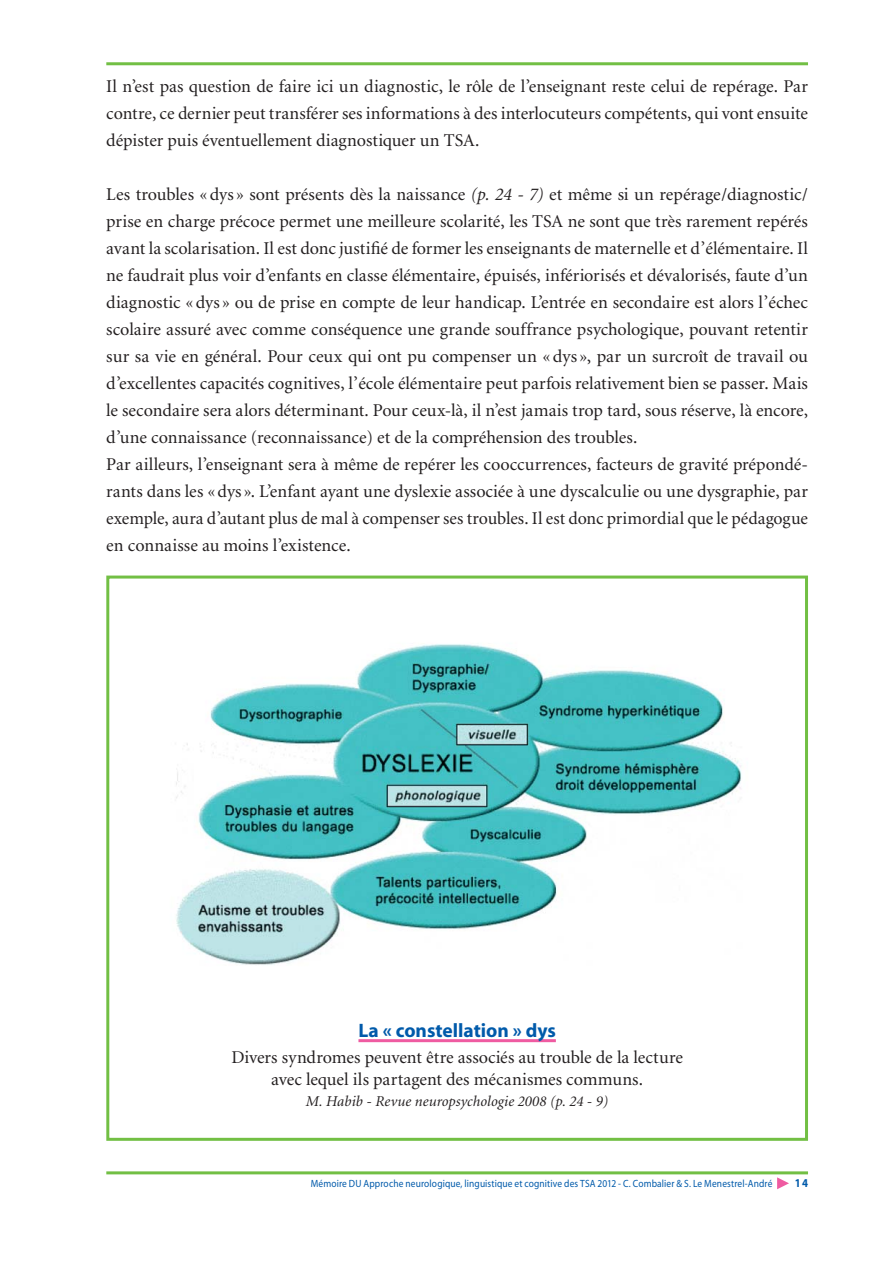
<style>
.page{position:relative;width:893px;height:1263px;background:#fff}
.page>*{position:absolute;margin:0;border:0;box-sizing:border-box;transform-origin:0 0}
.t1{font:700 19.5px "Myriad";color:#005aaa}
.t2{font:18px/27px "Minion";color:#231f20;text-align:justify}
.t3{font:italic 15px "Minion";letter-spacing:.01em;color:#231f20}
.t4{font:700 12px "Myriad";color:#005aaa;scale:.9 1}
.t5{font:10.5px "Myriad";letter-spacing:.01em;color:#005aaa;scale:.9 1}
.s1{font-style:italic}
</style>
<div class="page">
<hr style="left:106px;top:1171px;width:702px;height:3px;background:#72bf44">
<svg style="left:777px;top:1177px;width:12px;height:12px"></svg>
<hr style="left:106px;top:62px;width:702px;height:3px;background:#72bf44">
<hr style="left:358px;top:1039px;width:198px;height:3px;background:#ef5ba1">
<img style="left:176px;top:644px;width:566px;height:321px">
<div style="left:106px;top:576px;width:702px;height:565px;border:3px solid #72bf44"></div>
<p class="t2" style="left:106px;top:74px;width:703px">Il n’est pas question de faire ici un diagnostic, le rôle de l’enseignant reste celui de repérage. Par contre, ce dernier peut transférer ses informations à des interlocuteurs compétents, qui vont ensuite dépister puis éventuellement diagnostiquer un TSA.</p>
<p class="t2" style="left:106px;top:182px;width:703px;text-align:left">Les troubles « dys » sont présents dès la naissance <span class="s1">(p. 24 - 7)</span> et même si un repérage/diagnostic/ prise en charge précoce permet une meilleure scolarité, les TSA ne sont que très rarement repérés avant la scolarisation. Il est donc justifié de former les enseignants de maternelle et d’élémentaire. Il ne faudrait plus voir d’enfants en classe élémentaire, épuisés, infériorisés et dévalorisés, faute d’un diagnostic « dys » ou de prise en compte de leur handicap. L’entrée en secondaire est alors l’échec scolaire assuré avec comme conséquence une grande souffrance psychologique, pouvant retentir sur sa vie en général. Pour ceux qui ont pu compenser un « dys », par un surcroît de travail ou d’excellentes capacités cognitives, l’école élémentaire peut parfois relativement bien se passer. Mais le secondaire sera alors déterminant. Pour ceux-là, il n’est jamais trop tard, sous réserve, là encore, d’une connaissance (reconnaissance) et de la compréhension des troubles.<br>Par ailleurs, l’enseignant sera à même de repérer les cooccurrences, facteurs de gravité prépondé&shy;rants dans les « dys ». L’enfant ayant une dyslexie associée à une dyscalculie ou une dysgraphie, par exemple, aura d’autant plus de mal à compenser ses troubles. Il est donc primordial que le pédagogue en connaisse au moins l’existence.</p>
<p class="t1" style="left:358px;top:1023px;width:199px">La « constellation » dys</p>
<p class="t2" style="left:231px;top:1048px;width:453px;line-height:21.6px;text-align:center">Divers syndromes peuvent être associés au trouble de la lecture avec lequel ils partagent des mécanismes communs.</p>
<p class="t3" style="left:306px;top:1095px;width:304px">M. Habib - Revue neuropsychologie 2008 (p. 24 - 9)</p>
<p class="t5" style="left:311px;top:1180px;width:515px">Mémoire DU Approche neurologique, linguistique et cognitive des TSA 2012 - C. Combalier &amp; S. Le Menestrel-André</p>
<p class="t4" style="left:795px;top:1179px;width:16px">14</p>
</div>
